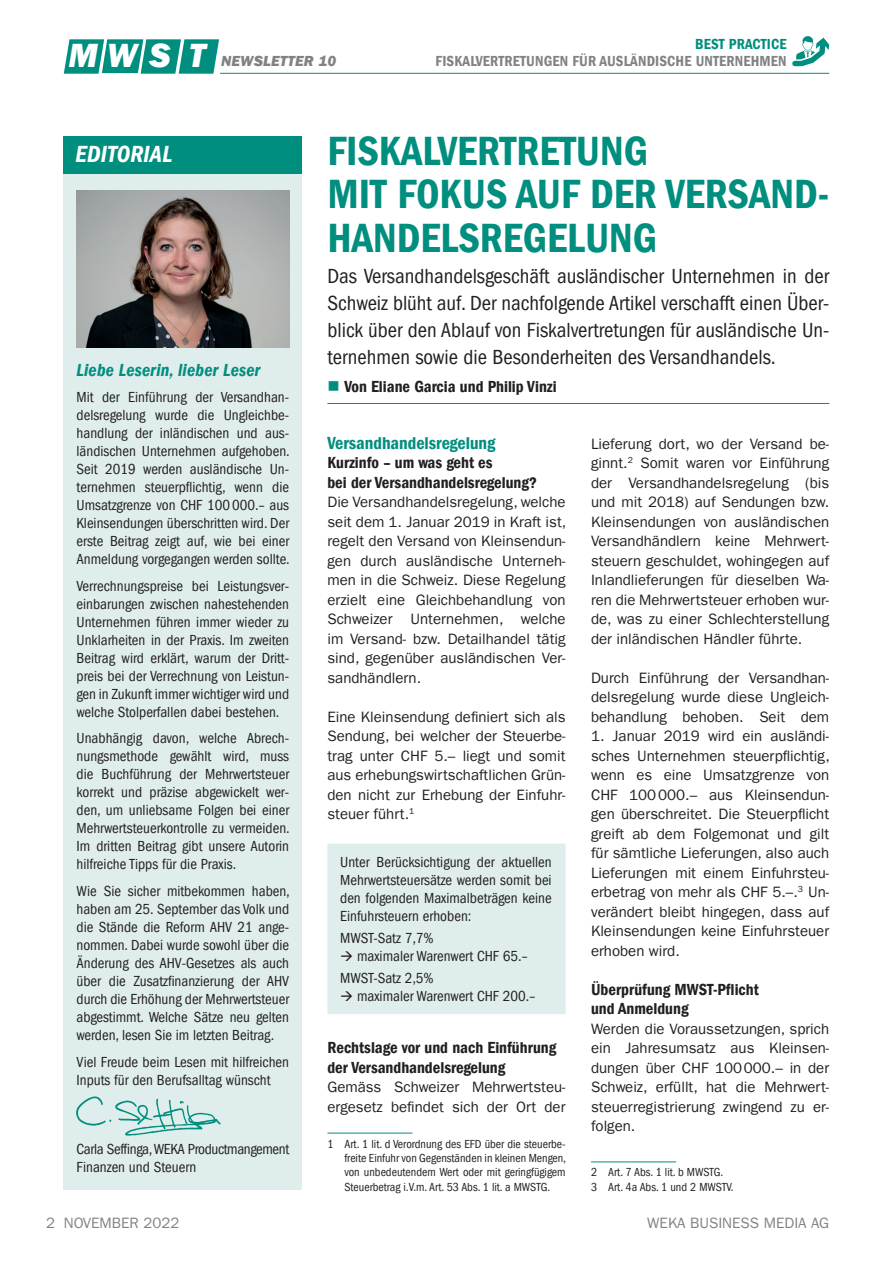
<style>
.page{position:relative;width:893px;height:1263px;background:#fff}
.page>*{position:absolute;margin:0;border:0;box-sizing:border-box;transform-origin:0 0}
.t1{font:42px/43.5px "Franklin Gothic LT Pro Dm Cn";color:#008e7f}
.t2{font:italic 800 34.5px "Franklin Gothic LT Pro";color:#fff}
.t3{font:24px "Franklin Gothic LT Pro Dm Cn It";letter-spacing:.01em;color:#fff}
.t4{font:condensed 21px/27px "Franklin Gothic LT Pro";color:#231f20;text-align:justify}
.t5{font:18px "Franklin Gothic LT Pro Dm Cn It";letter-spacing:.01em;color:#008e7f}
.t6{font:18px "Franklin Gothic LT Pro Dm Cn";color:#008e7f}
.t7{font:16.5px/19.5px "Franklin Gothic LT Pro Dm Cn";color:#231f20}
.t8{font:15px/19.5px "Franklin Gothic LT Pro";color:#231f20;text-align:justify}
.t9{font:condensed 15px/18px "Franklin Gothic LT Pro";color:#231f20;text-align:justify}
.t10{font:condensed 15px/18px "Franklin Gothic LT Pro";letter-spacing:-.025em;color:#231f20}
.t11{font:15px "Franklin Gothic LT Pro Dm Cn";letter-spacing:.01em;color:#808285}
.t12{font:15px "Franklin Gothic LT Pro";color:#808285}
.t13{font:italic 800 15px "Franklin Gothic LT Pro";letter-spacing:.01em;color:#808285}
.t14{font:15px "Franklin Gothic LT Pro Dm Cn";letter-spacing:.01em;color:#008e7f}
.t15{font:condensed 12px/14.4px "Franklin Gothic LT Pro";color:#231f20;text-align:justify}
</style>
<div class="page">
<svg style="left:792px;top:36px;width:37px;height:30px"></svg>
<hr style="left:220px;top:73px;width:609px;height:1px;background:#008e7f">
<svg style="left:64px;top:39px;width:155px;height:35px;background:#1d9b8d"></svg>
<div style="left:327px;top:843px;width:239px;height:171px;background:#dfeeec"></div>
<hr style="left:327px;top:1133px;width:85px;height:1px;background:#008e7f">
<div style="left:64px;top:173px;width:238px;height:1016px;background:#dfeeec"></div>
<img style="left:77px;top:190px;width:212px;height:158px">
<img style="left:77px;top:1096px;width:144px;height:40px">
<div style="left:64px;top:136px;width:238px;height:37px;background:#008e7f"></div>
<hr style="left:591px;top:1161px;width:85px;height:1px;background:#008e7f">
<hr style="left:327px;top:403px;width:502px;height:1px;background:#008e7f">
<h2 class="t2" style="left:69px;top:36px;width:141px">M W S T</h2>
<p class="t13" style="left:221px;top:52px;width:117px">NEWSLETTER 10</p>
<p class="t14" style="left:695px;top:36px;width:93px">BEST PRACTICE</p>
<p class="t11" style="left:436px;top:52px;width:353px">FISKALVERTRETUNGEN FÜR AUSLÄNDISCHE UNTERNEHMEN</p>
<h3 class="t3" style="left:75px;top:140px;width:98px">EDITORIAL</h3>
<p class="t5" style="left:77px;top:360px;width:185px">Liebe Leserin, lieber Leser</p>
<p class="t9" style="left:77px;top:389px;width:215px">Mit der Einführung der Versandhan&shy;delsregelung wurde die Ungleichbe&shy;handlung der inländischen und aus&shy;ländischen Unternehmen aufgehoben.<br>Seit 2019 werden ausländische Un&shy;ternehmen steuerpflichtig, wenn die Umsatzgrenze von CHF 100000.– aus Kleinsendungen überschritten wird. Der erste Beitrag zeigt auf, wie bei einer Anmeldung vorgegangen werden sollte.</p>
<p class="t9" style="left:77px;top:577px;width:214px">Verrechnungspreise bei Leistungsver&shy;einbarungen zwischen nahestehenden Unternehmen führen immer wieder zu Unklarheiten in der Praxis. Im zweiten Beitrag wird erklärt, warum der Dritt&shy;preis bei der Verrechnung von Leistun&shy;gen in Zukunft immer wichtiger wird und welche Stolperfallen dabei bestehen.</p>
<p class="t9" style="left:77px;top:730px;width:215px">Unabhängig davon, welche Abrech&shy;nungsmethode gewählt wird, muss die Buchführung der Mehrwertsteuer korrekt und präzise abgewickelt wer&shy;den, um unliebsame Folgen bei einer Mehrwertsteuerkontrolle zu vermeiden.<br>Im dritten Beitrag gibt unsere Autorin hilfreiche Tipps für die Praxis.</p>
<p class="t9" style="left:77px;top:882px;width:215px">Wie Sie sicher mitbekommen haben, haben am 25. September das Volk und die Stände die Reform AHV 21 ange&shy;nommen. Dabei wurde sowohl über die Änderung des AHV-Gesetzes als auch über die Zusatzfinanzierung der AHV durch die Erhöhung der Mehrwertsteuer abgestimmt. Welche Sätze neu gelten werden, lesen Sie im letzten Beitrag.</p>
<p class="t9" style="left:77px;top:1053px;width:214px">Viel Freude beim Lesen mit hilfreichen<br>Inputs für den Berufsalltag wünscht</p>
<p class="t10" style="left:77px;top:1140px;width:214px">Carla Seffinga, WEKA Productmangement<br>Finanzen und Steuern</p>
<h1 class="t1" style="left:327px;top:129px;width:503px">FISKALVERTRETUNG<br>MIT FOKUS AUF DER VERSAND-<br>HANDELSREGELUNG</h1>
<p class="t4" style="left:327px;top:263px;width:503px">Das Versandhandelsgeschäft ausländischer Unternehmen in der Schweiz blüht auf. Der nachfolgende Artikel verschafft einen Über&shy;blick über den Ablauf von Fiskalvertretungen für ausländische Un&shy;ternehmen sowie die Besonderheiten des Versandhandels.</p>
<p class="t7" style="left:344px;top:377px;width:214px">Von Eliane Garcia und Philip Vinzi</p>
<p class="t6" style="left:327px;top:432px;width:170px">Versandhandelsregelung</p>
<p class="t7" style="left:327px;top:453px;width:211px">Kurzinfo – um was geht es<br>bei der Versandhandelsregelung?</p>
<p class="t8" style="left:327px;top:492px;width:240px">Die Versandhandelsregelung, welche seit dem 1. Januar 2019 in Kraft ist, regelt den Versand von Kleinsendun&shy;gen durch ausländische Unterneh&shy;men in die Schweiz. Diese Regelung erzielt eine Gleichbehandlung von Schweizer Unternehmen, welche im Versand- bzw. Detailhandel tätig sind, gegenüber ausländischen Ver&shy;sandhändlern.</p>
<p class="t8" style="left:327px;top:707px;width:240px">Eine Kleinsendung definiert sich als Sendung, bei welcher der Steuerbe&shy;trag unter CHF 5.– liegt und somit aus erhebungswirtschaftlichen Grün&shy;den nicht zur Erhebung der Einfuhr&shy;steuer führt.<sup>1</sup></p>
<p class="t9" style="left:340px;top:853px;width:213px">Unter Berücksichtigung der aktuellen Mehrwertsteuersätze werden somit bei den folgenden Maximalbeträgen keine Einfuhrsteuern erhoben:</p>
<p class="t9" style="left:340px;top:929px;width:95px">MWST-Satz 7,7%</p>
<p class="t9" style="left:340px;top:945px;width:189px;line-height:22.2px">→ maximaler Warenwert CHF 65.–<br>MWST-Satz 2,5%</p>
<p class="t9" style="left:340px;top:987px;width:197px">→ maximaler Warenwert CHF 200.–</p>
<p class="t7" style="left:327px;top:1038px;width:230px">Rechtslage vor und nach Einführung der Versandhandelsregelung</p>
<p class="t8" style="left:327px;top:1077px;width:240px">Gemäss Schweizer Mehrwertsteu&shy;ergesetz befindet sich der Ort der</p>
<p class="t15" style="left:344px;top:1136px;width:223px;text-indent:-17px">1 Art. 1 lit. d Verordnung des EFD über die steuerbe&shy;freite Einfuhr von Gegenständen in kleinen Mengen, von unbedeutendem Wert oder mit geringfügigem Steuerbetrag i.V.m. Art. 53 Abs. 1 lit. a MWSTG.</p>
<p class="t8" style="left:591px;top:434px;width:240px">Lieferung dort, wo der Versand be&shy;ginnt.<sup>2</sup> Somit waren vor Einführung der Versandhandelsregelung (bis und mit 2018) auf Sendungen bzw.<br>Kleinsendungen von ausländischen Versandhändlern keine Mehrwert&shy;steuern geschuldet, wohingegen auf Inlandlieferungen für dieselben Wa&shy;ren die Mehrwertsteuer erhoben wur&shy;de, was zu einer Schlechterstellung der inländischen Händler führte.</p>
<p class="t8" style="left:591px;top:668px;width:240px">Durch Einführung der Versandhan&shy;delsregelung wurde diese Ungleich&shy;behandlung behoben. Seit dem</p>
<p class="t8" style="left:591px;top:726px;width:240px">1. Januar 2019 wird ein ausländi&shy;sches Unternehmen steuerpflichtig, wenn es eine Umsatzgrenze von CHF 100000.– aus Kleinsendun&shy;gen überschreitet. Die Steuerpflicht greift ab dem Folgemonat und gilt für sämtliche Lieferungen, also auch Lieferungen mit einem Einfuhrsteu&shy;erbetrag von mehr als CHF 5.–.<sup>3</sup> Un&shy;verändert bleibt hingegen, dass auf Kleinsendungen keine Einfuhrsteuer erhoben wird.</p>
<p class="t7" style="left:591px;top:979px;width:169px">Überprüfung MWST-Pflicht und Anmeldung</p>
<p class="t8" style="left:591px;top:1019px;width:240px">Werden die Voraussetzungen, sprich ein Jahresumsatz aus Kleinsen&shy;dungen über CHF 100000.– in der Schweiz, erfüllt, hat die Mehrwert&shy;steuerregistrierung zwingend zu er&shy;folgen.</p>
<p class="t15" style="left:591px;top:1165px;width:144px">2 Art. 7 Abs. 1 lit. b MWSTG.<br>3 Art. 4a Abs. 1 und 2 MWSTV.</p>
<p class="t12" style="left:46px;top:1214px;width:135px">2 NOVEMBER 2022</p>
<p class="t12" style="left:647px;top:1214px;width:183px">WEKA BUSINESS MEDIA AG</p>
</div>
